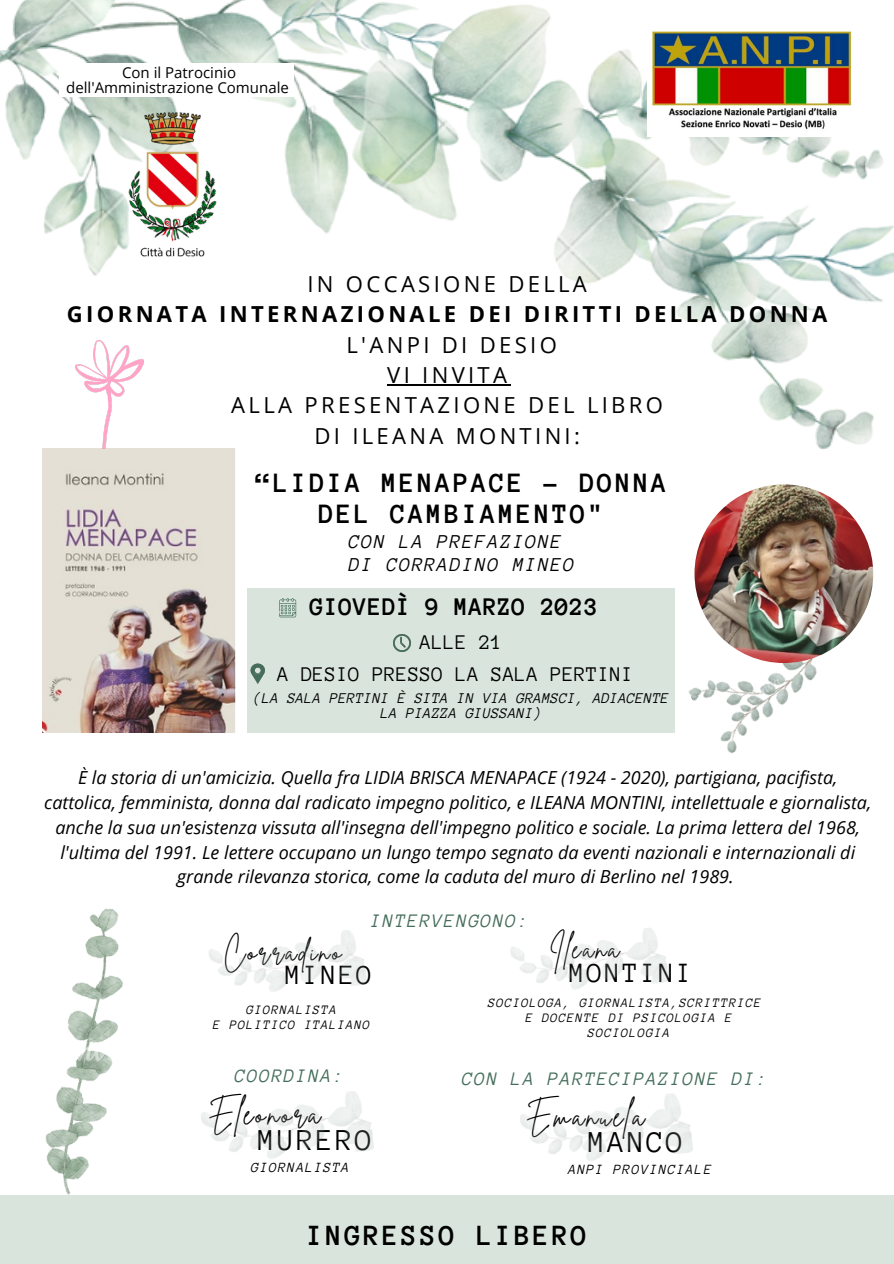
<style>
.page{position:relative;width:894px;height:1264px;background:#fff}
.page>*{position:absolute;margin:0;border:0;box-sizing:border-box;transform-origin:0 0}
.t1{font:31.05px "Anonymous Pro";letter-spacing:.085em;color:#000}
.t2{font:30.3px "Brittany Signature";letter-spacing:.09em;color:#000}
.t3{font:700 30px "Anonymous Pro";letter-spacing:.085em;color:#000}
.t4{font:700 28.65px/31.8px "Anonymous Pro";letter-spacing:.085em;color:#000;text-align:center}
.t5{font:28.5px "Anonymous Pro";letter-spacing:.085em;color:#000}
.t6{font:27.75px "Brittany Signature";letter-spacing:.09em;color:#000}
.t7{font:700 25.95px "Anonymous Pro";letter-spacing:.01em;color:#000}
.t8{font:22.05px/30.5px "Open Sans";letter-spacing:.15em;color:#000;text-align:center}
.t9{font:700 22.05px "Open Sans";letter-spacing:.15em;color:#000}
.t10{font:21.3px/32.1px "Anonymous Pro";letter-spacing:.01em;color:#000;text-align:center}
.t11{font:italic 20.1px/23.1px "Anonymous Pro";letter-spacing:.085em;color:#000}
.t12{font:italic 19.5px "Anonymous Pro";letter-spacing:.085em;color:#446d5b}
.t13{font:italic 18px/24.8px "Open Sans";color:#000;text-align:center}
.t14{font:italic 15.3px/14.9px "Anonymous Pro";letter-spacing:.01em;color:#000;text-align:center}
.t15{font:15px/14.7px "Open Sans";color:#000;text-align:center}
.t16{font:italic 14.4px "Anonymous Pro";letter-spacing:.085em;color:#000}
.t17{font:italic 13.2px/14.9px "Anonymous Pro";letter-spacing:.085em;color:#000;text-align:center}
</style>
<div class="page">
<img style="left:0;top:0;width:893px;height:471px">
<div style="left:59px;top:63px;width:235px;height:34px;background:#fff"></div>
<img style="left:42px;top:448px;width:193px;height:284px">
<img style="left:688px;top:641px;width:155px;height:113px">
<img style="left:694px;top:484px;width:179px;height:179px;border-radius:50%">
<img style="left:75px;top:340px;width:69px;height:108px">
<img style="left:209px;top:930px;width:158px;height:62px">
<img style="left:510px;top:928px;width:158px;height:62px">
<div style="left:0;top:1195px;width:893px;height:68px;background:#d9e5dc"></div>
<div style="left:247px;top:588px;width:427px;height:144px;background:#d9e5dc"></div>
<img style="left:251px;top:663px;width:13px;height:20px">
<img style="left:393px;top:634px;width:17px;height:17px">
<svg style="left:279px;top:598px;width:17px;height:19px"></svg>
<img style="left:46px;top:908px;width:77px;height:286px">
<img style="left:647px;top:30px;width:211px;height:107px">
<img style="left:201px;top:1091px;width:173px;height:68px">
<img style="left:520px;top:1094px;width:173px;height:67px">
<img style="left:117px;top:104px;width:111px;height:164px">
<hr style="left:387px;top:384px;width:123px;height:1px;background:#000">
<p class="t15" style="left:66px;top:65px;width:224px">Con il Patrocinio dell'Amministrazione Comunale</p>
<p class="t8" style="left:307px;top:268px;width:281px">IN OCCASIONE DELLA</p>
<p class="t9" style="left:67px;top:298px;width:761px">GIORNATA INTERNAZIONALE DEI DIRITTI DELLA DONNA</p>
<p class="t8" style="left:231px;top:329px;width:433px">L'ANPI DI DESIO<br>VI INVITA<br>ALLA PRESENTAZIONE DEL LIBRO<br>DI ILEANA MONTINI:</p>
<h3 class="t4" style="left:255px;top:466px;width:413px">“LIDIA MENAPACE – DONNA<br>DEL CAMBIAMENTO"</h3>
<p class="t11" style="left:349px;top:529px;width:227px">CON LA PREFAZIONE<br>DI CORRADINO MINEO</p>
<h3 class="t7" style="left:310px;top:594px;width:290px">GIOVEDÌ 9 MARZO 2023</h3>
<p class="t10" style="left:277px;top:626px;width:357px">ALLE 21<br>A DESIO PRESSO LA SALA PERTINI</p>
<p class="t14" style="left:253px;top:691px;width:417px">(LA SALA PERTINI È SITA IN VIA GRAMSCI, ADIACENTE<br>LA PIAZZA GIUSSANI)</p>
<p class="t13" style="left:44px;top:765px;width:828px">È la storia di un'amicizia. Quella fra LIDIA BRISCA MENAPACE (1924 - 2020), partigiana, pacifista, cattolica, femminista, donna dal radicato impegno politico, e ILEANA MONTINI, intellettuale e giornalista, anche la sua un'esistenza vissuta all'insegna dell'impegno politico e sociale. La prima lettera del 1968, l'ultima del 1991. Le lettere occupano un lungo tempo segnato da eventi nazionali e internazionali di grande rilevanza storica, come la caduta del muro di Berlino nel 1989.</p>
<p class="t12" style="left:370px;top:911px;width:159px">INTERVENGONO:</p>
<h3 class="t6" style="left:224px;top:933px;width:119px">Corradino</h3>
<h3 class="t5" style="left:285px;top:961px;width:89px">MINEO</h3>
<h3 class="t6" style="left:549px;top:931px;width:71px">Ileana</h3>
<h3 class="t5" style="left:569px;top:958px;width:124px">MONTINI</h3>
<p class="t17" style="left:213px;top:1002px;width:158px">GIORNALISTA<br>E POLITICO ITALIANO</p>
<p class="t17" style="left:488px;top:995px;width:274px">SOCIOLOGA, GIORNALISTA,SCRITTRICE</p>
<p class="t17" style="left:525px;top:1010px;width:208px">E DOCENTE DI PSICOLOGIA E</p>
<p class="t17" style="left:587px;top:1024px;width:83px">SOCIOLOGIA</p>
<p class="t12" style="left:235px;top:1065px;width:110px">COORDINA:</p>
<p class="t12" style="left:462px;top:1068px;width:306px">CON LA PARTECIPAZIONE DI:</p>
<h2 class="t2" style="left:208px;top:1094px;width:113px">Eleonora</h2>
<h1 class="t1" style="left:258px;top:1124px;width:116px">MURERO</h1>
<h2 class="t2" style="left:526px;top:1096px;width:120px">Emanuela</h2>
<h1 class="t1" style="left:588px;top:1126px;width:96px">MANCO</h1>
<p class="t16" style="left:251px;top:1159px;width:100px">GIORNALISTA</p>
<p class="t16" style="left:568px;top:1161px;width:145px">ANPI PROVINCIALE</p>
<h3 class="t3" style="left:307px;top:1220px;width:282px">INGRESSO LIBERO</h3>
</div>
